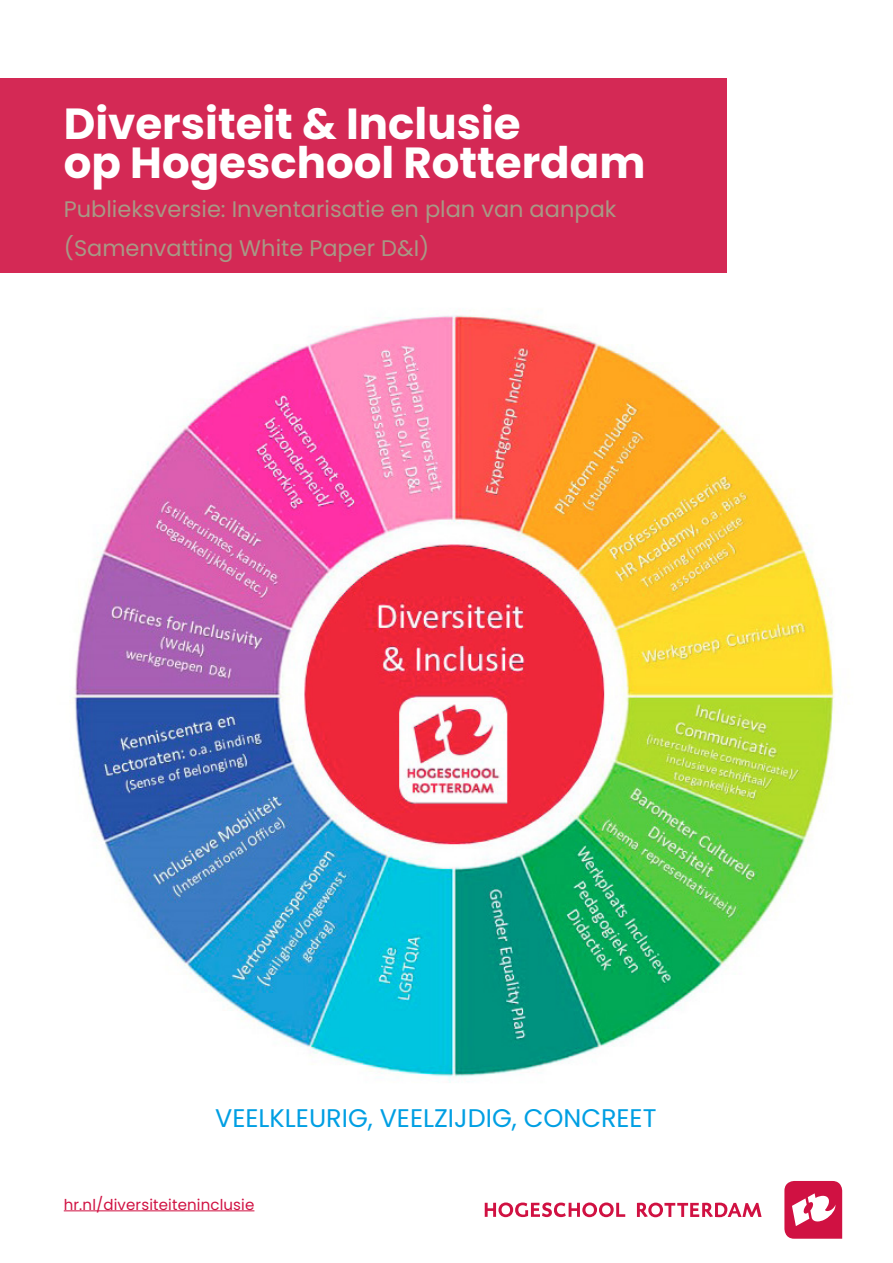
<style>
.page{position:relative;width:893px;height:1263px;background:#fff}
.page>*{position:absolute;margin:0;border:0;box-sizing:border-box;transform-origin:0 0}
.t1{font:700 43.5px/39px "Poppins";color:#fff}
.t2{font:25.5px "Poppins";color:#009fe3}
.t3{font:22.5px/39px "Poppins";color:#a89885}
.t4{font:15px "Poppins";letter-spacing:.01em;color:#d01142}
</style>
<div class="page">
<div style="left:0;top:78px;width:727px;height:194px;background:#d42955"></div>
<svg style="left:784px;top:1181px;width:58px;height:58px"></svg>
<svg style="left:485px;top:1202px;width:140px;height:15px"></svg>
<svg style="left:637px;top:1202px;width:125px;height:15px"></svg>
<hr style="left:64px;top:1210px;width:190px;height:1px;background:#d01142">
<img style="left:73px;top:315px;width:762px;height:768px">
<h1 class="t1" style="left:64px;top:105px;width:583px">Diversiteit &amp; Inclusie<br>op Hogeschool Rotterdam</h1>
<p class="t3" style="left:64px;top:190px;width:554px">Publieksversie: Inventarisatie en plan van aanpak (Samenvatting White Paper D&amp;I)</p>
<p class="t2" style="left:215px;top:1104px;width:443px">VEELKLEURIG, VEELZIJDIG, CONCREET</p>
<p class="t4" style="left:64px;top:1196px;width:192px">hr.nl/diversiteiteninclusie</p>
</div>
